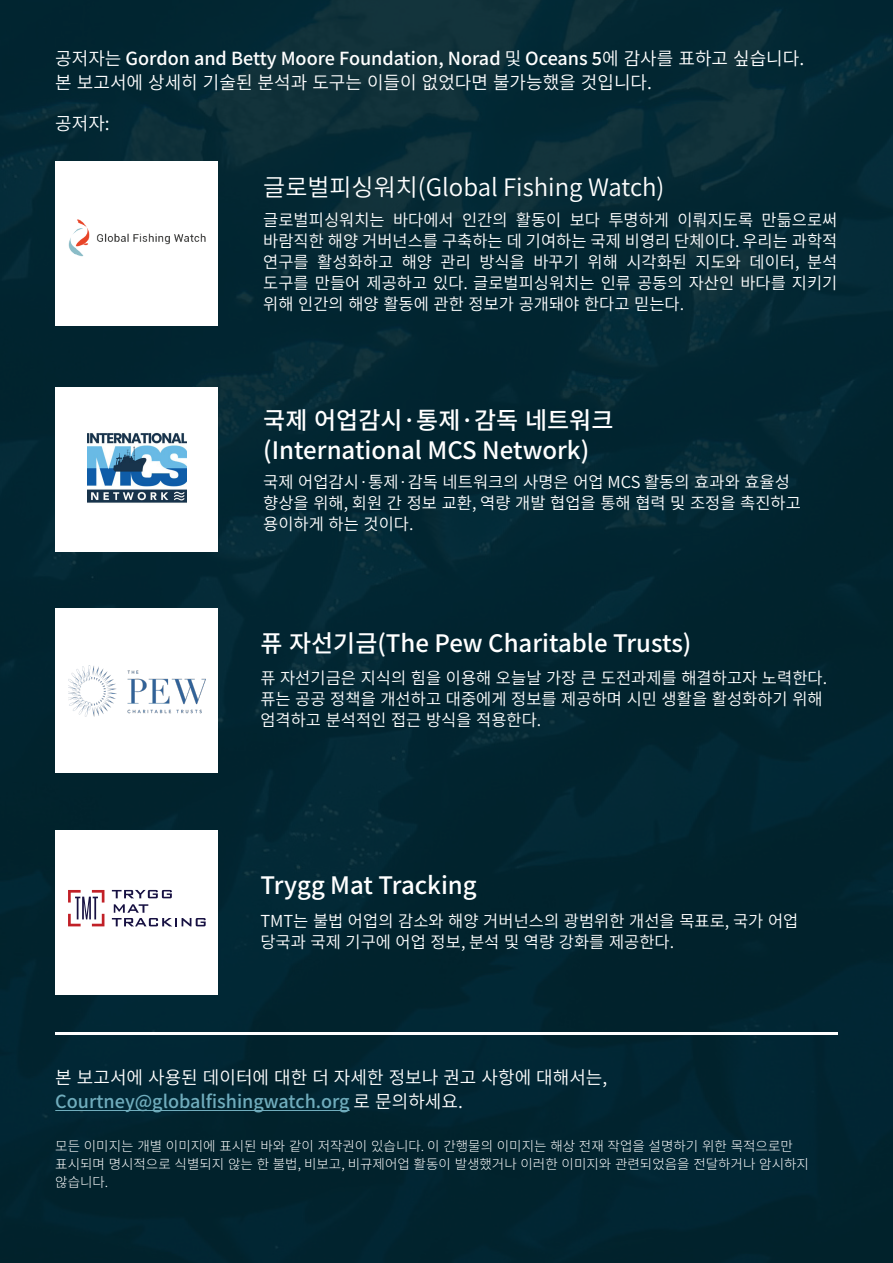
<style>
.page{position:relative;width:893px;height:1263px;background:#fff}
.page>*{position:absolute;margin:0;border:0;box-sizing:border-box;transform-origin:0 0}
.Paragraph_Style_Body{font:500 24px/30px "Source Han Sans K";color:#fff}
.Paragraph_Style_Body-2{font:24px "Source Han Sans K";color:#fff}
.Paragraph_Style_Body-3{font:18px/24px "Source Han Sans K";color:#fff}
.Paragraph_Style_Body-4{font:16.5px/21px "Source Han Sans K";color:#fff}
.Paragraph_Style_Body-5{font:300 13.5px/18px "Source Han Sans K";color:#fff}
.s1{font-weight:500}
.s2{font-weight:500;color:#70adbd}
</style>
<div class="page">
<div style="left:0;top:0;width:893px;height:993px;background:#02262f"></div>
<div style="left:0;top:993px;width:893px;height:270px;background:#02262f"></div>
<hr style="left:55px;top:1110px;width:295px;height:1px;background:#70adbd">
<div style="left:56px;top:161px;width:162px;height:165px;background:#fff"></div>
<div style="left:56px;top:388px;width:162px;height:164px;background:#fff"></div>
<div style="left:56px;top:608px;width:162px;height:164px;background:#fff"></div>
<div style="left:56px;top:830px;width:162px;height:165px;background:#fff"></div>
<img style="left:68px;top:219px;width:138px;height:38px">
<img style="left:68px;top:666px;width:138px;height:50px">
<img style="left:88px;top:433px;width:99px;height:70px">
<hr style="left:55px;top:1032px;width:782px;height:3px;background:#fff">
<svg style="left:68px;top:890px;width:36px;height:36px"></svg>
<svg style="left:112px;top:890px;width:60px;height:8px"></svg>
<svg style="left:112px;top:904px;width:94px;height:22px"></svg>
<p class="Paragraph_Style_Body-3" style="left:55px;top:47px;width:750px">공저자는 <span class="s1">Gordon and Betty Moore Foundation, Norad</span> 및 <span class="s1">Oceans 5</span>에 감사를 표하고 싶습니다. 본 보고서에 상세히 기술된 분석과 도구는 이들이 없었다면 불가능했을 것입니다.</p>
<p class="Paragraph_Style_Body-3" style="left:55px;top:112px;width:56px">공저자:</p>
<p class="Paragraph_Style_Body-2" style="left:263px;top:174px;width:403px">글로벌피싱워치(Global Fishing Watch)</p>
<p class="Paragraph_Style_Body-4" style="left:263px;top:209px;width:576px;text-align:justify">글로벌피싱워치는 바다에서 인간의 활동이 보다 투명하게 이뤄지도록 만듦으로써 바람직한 해양 거버넌스를 구축하는 데 기여하는 국제 비영리 단체이다. 우리는 과학적 연구를 활성화하고 해양 관리 방식을 바꾸기 위해 시각화된 지도와 데이터, 분석 도구를 만들어 제공하고 있다. 글로벌피싱워치는 인류 공동의 자산인 바다를 지키기 위해 인간의 해양 활동에 관한 정보가 공개돼야 한다고 믿는다.</p>
<p class="Paragraph_Style_Body" style="left:263px;top:405px;width:352px">국제 어업감시·통제·감독 네트워크 (International MCS Network)</p>
<p class="Paragraph_Style_Body-4" style="left:263px;top:472px;width:539px">국제 어업감시·통제·감독 네트워크의 사명은 어업 MCS 활동의 효과와 효율성 향상을 위해, 회원 간 정보 교환, 역량 개발 협업을 통해 협력 및 조정을 촉진하고 용이하게 하는 것이다.</p>
<p class="Paragraph_Style_Body" style="left:260px;top:628px;width:433px">퓨 자선기금(The Pew Charitable Trusts)</p>
<p class="Paragraph_Style_Body-4" style="left:260px;top:668px;width:568px">퓨 자선기금은 지식의 힘을 이용해 오늘날 가장 큰 도전과제를 해결하고자 노력한다. 퓨는 공공 정책을 개선하고 대중에게 정보를 제공하며 시민 생활을 활성화하기 위해 엄격하고 분석적인 접근 방식을 적용한다.</p>
<p class="Paragraph_Style_Body" style="left:260px;top:871px;width:218px">Trygg Mat Tracking</p>
<p class="Paragraph_Style_Body-4" style="left:260px;top:911px;width:539px">TMT는 불법 어업의 감소와 해양 거버넌스의 광범위한 개선을 목표로, 국가 어업 당국과 국제 기구에 어업 정보, 분석 및 역량 강화를 제공한다.</p>
<p class="Paragraph_Style_Body-3" style="left:55px;top:1065px;width:554px">본 보고서에 사용된 데이터에 대한 더 자세한 정보나 권고 사항에 대해서는,<br><span class="s2">Courtney@globalfishingwatch.org</span> 로 문의하세요.</p>
<p class="Paragraph_Style_Body-5" style="left:55px;top:1137px;width:755px">모든 이미지는 개별 이미지에 표시된 바와 같이 저작권이 있습니다. 이 간행물의 이미지는 해상 전재 작업을 설명하기 위한 목적으로만 표시되며 명시적으로 식별되지 않는 한 불법, 비보고, 비규제어업 활동이 발생했거나 이러한 이미지와 관련되었음을 전달하거나 암시하지 않습니다.</p>
</div>
